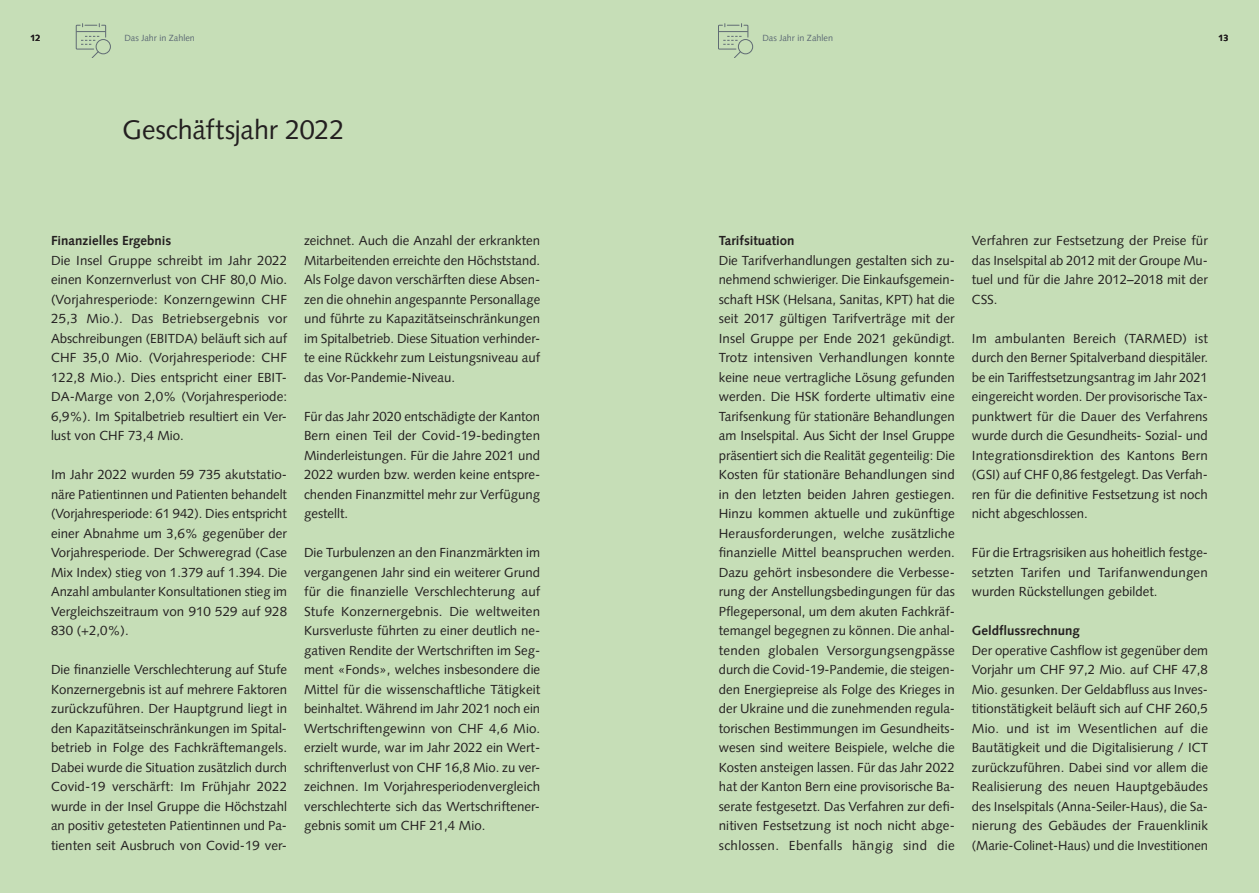
<style>
.page{position:relative;width:1259px;height:893px;background:#c6deb7}
.page>*{position:absolute;margin:0;border:0;box-sizing:border-box;transform-origin:0 0}
.Titel_18pt{font:27px "Syntax LT Pro";letter-spacing:-.01em;color:#231f20}
.Lauftext_Blocksatz_9{font:13.2px/19.5px "Syntax LT Pro";color:#231f20;text-align:justify}
.Untertitel{font:700 13.2px "Syntax LT Pro";color:#231f20}
.Lauftext_Blocksatz_9-2{font:700 13.2px "Syntax LT Pro";color:#231f20}
.Lauftext_Flattersatz{font:9px "Syntax LT Pro";color:#5d6a75}
.t1{font:700 9px "Syntax LT Pro";color:#231f20}
</style>
<div class="page">
<svg style="left:718px;top:24px;width:35px;height:34px"></svg>
<svg style="left:76px;top:24px;width:35px;height:34px"></svg>
<p class="t1" style="left:30px;top:33px;width:12px">12</p>
<p class="Lauftext_Flattersatz" style="left:124px;top:33px;width:72px">Das Jahr in Zahlen</p>
<p class="Lauftext_Flattersatz" style="left:762px;top:33px;width:72px">Das Jahr in Zahlen</p>
<p class="t1" style="left:1218px;top:33px;width:12px">13</p>
<p class="Titel_18pt" style="left:123px;top:114px;width:223px">Geschäftsjahr 2022</p>
<p class="Lauftext_Blocksatz_9-2" style="left:51px;top:233px;width:122px">Finanzielles Ergebnis</p>
<p class="Lauftext_Blocksatz_9" style="left:51px;top:250px;width:238px">Die Insel Gruppe schreibt im Jahr 2022 einen Konzernverlust von CHF 80,0 Mio. (Vorjahresperiode: Konzerngewinn CHF 25,3 Mio.). Das Betriebsergebnis vor Abschreibungen (EBITDA) beläuft sich auf CHF 35,0 Mio. (Vorjahresperiode: CHF 122,8 Mio.). Dies entspricht einer EBIT-DA-Marge von 2,0% (Vorjahresperiode:<br>6,9%). Im Spitalbetrieb resultiert ein Ver&shy;lust von CHF 73,4 Mio.</p>
<p class="Lauftext_Blocksatz_9" style="left:51px;top:465px;width:238px">Im Jahr 2022 wurden 59 735 akutstatio&shy;näre Patientinnen und Patienten behandelt (Vorjahresperiode: 61 942). Dies entspricht einer Abnahme um 3,6% gegenüber der Vorjahresperiode. Der Schweregrad (Case Mix Index) stieg von 1.379 auf 1.394. Die Anzahl ambulanter Konsultationen stieg im Vergleichszeitraum von 910 529 auf 928<br>830 (+2,0%).</p>
<p class="Lauftext_Blocksatz_9" style="left:51px;top:660px;width:238px">Die finanzielle Verschlechterung auf Stufe Konzernergebnis ist auf mehrere Faktoren zurückzuführen. Der Hauptgrund liegt in den Kapazitätseinschränkungen im Spital&shy;betrieb in Folge des Fachkräftemangels.<br>Dabei wurde die Situation zusätzlich durch Covid-19 verschärft: Im Frühjahr 2022 wurde in der Insel Gruppe die Höchstzahl an positiv getesteten Patientinnen und Pa&shy;tienten seit Ausbruch von Covid-19 ver-</p>
<p class="Lauftext_Blocksatz_9" style="left:304px;top:231px;width:238px">zeichnet. Auch die Anzahl der erkrankten Mitarbeitenden erreichte den Höchststand.<br>Als Folge davon verschärften diese Absen&shy;zen die ohnehin angespannte Personallage und führte zu Kapazitätseinschränkungen im Spitalbetrieb. Diese Situation verhinder&shy;te eine Rückkehr zum Leistungsniveau auf das Vor-Pandemie-Niveau.</p>
<p class="Lauftext_Blocksatz_9" style="left:304px;top:406px;width:238px">Für das Jahr 2020 entschädigte der Kanton Bern einen Teil der Covid-19-bedingten Minderleistungen. Für die Jahre 2021 und 2022 wurden bzw. werden keine entspre&shy;chenden Finanzmittel mehr zur Verfügung gestellt.</p>
<p class="Lauftext_Blocksatz_9" style="left:304px;top:543px;width:238px">Die Turbulenzen an den Finanzmärkten im vergangenen Jahr sind ein weiterer Grund für die finanzielle Verschlechterung auf Stufe Konzernergebnis. Die weltweiten Kursverluste führten zu einer deutlich ne&shy;gativen Rendite der Wertschriften im Seg&shy;ment «Fonds», welches insbesondere die Mittel für die wissenschaftliche Tätigkeit beinhaltet. Während im Jahr 2021 noch ein Wertschriftengewinn von CHF 4,6 Mio. erzielt wurde, war im Jahr 2022 ein Wert&shy;schriftenverlust von CHF 16,8 Mio. zu ver&shy;zeichnen. Im Vorjahresperiodenvergleich verschlechterte sich das Wertschriftener&shy;gebnis somit um CHF 21,4 Mio.</p>
<p class="Untertitel" style="left:719px;top:233px;width:77px">Tarifsituation</p>
<p class="Lauftext_Blocksatz_9" style="left:719px;top:250px;width:238px">Die Tarifverhandlungen gestalten sich zu&shy;nehmend schwieriger. Die Einkaufsgemein&shy;schaft HSK (Helsana, Sanitas, KPT) hat die seit 2017 gültigen Tarifverträge mit der Insel Gruppe per Ende 2021 gekündigt.<br>Trotz intensiven Verhandlungen konnte keine neue vertragliche Lösung gefunden werden. Die HSK forderte ultimativ eine Tarifsenkung für stationäre Behandlungen am Inselspital. Aus Sicht der Insel Gruppe präsentiert sich die Realität gegenteilig: Die Kosten für stationäre Behandlungen sind in den letzten beiden Jahren gestiegen.<br>Hinzu kommen aktuelle und zukünftige Herausforderungen, welche zusätzliche finanzielle Mittel beanspruchen werden.<br>Dazu gehört insbesondere die Verbesse&shy;rung der Anstellungsbedingungen für das Pflegepersonal, um dem akuten Fachkräf&shy;temangel begegnen zu können. Die anhal&shy;tenden globalen Versorgungsengpässe durch die Covid-19-Pandemie, die steigen&shy;den Energiepreise als Folge des Krieges in der Ukraine und die zunehmenden regula&shy;torischen Bestimmungen im Gesundheits&shy;wesen sind weitere Beispiele, welche die Kosten ansteigen lassen. Für das Jahr 2022 hat der Kanton Bern eine provisorische Ba&shy;serate festgesetzt. Das Verfahren zur defi&shy;nitiven Festsetzung ist noch nicht abge&shy;schlossen. Ebenfalls hängig sind die</p>
<p class="Lauftext_Blocksatz_9" style="left:972px;top:231px;width:238px">Verfahren zur Festsetzung der Preise für das Inselspital ab 2012 mit der Groupe Mu&shy;tuel und für die Jahre 2012–2018 mit der CSS.</p>
<p class="Lauftext_Blocksatz_9" style="left:972px;top:328px;width:238px">Im ambulanten Bereich (TARMED) ist durch den Berner Spitalverband diespitäler. be ein Tariffestsetzungsantrag im Jahr 2021 eingereicht worden. Der provisorische Tax&shy;punktwert für die Dauer des Verfahrens wurde durch die Gesundheits- Sozial- und Integrationsdirektion des Kantons Bern (GSI) auf CHF 0,86 festgelegt. Das Verfah&shy;ren für die definitive Festsetzung ist noch nicht abgeschlossen.</p>
<p class="Lauftext_Blocksatz_9" style="left:972px;top:543px;width:237px">Für die Ertragsrisiken aus hoheitlich festge&shy;setzten Tarifen und Tarifanwendungen wurden Rückstellungen gebildet.</p>
<p class="Untertitel" style="left:972px;top:623px;width:109px">Geldflussrechnung</p>
<p class="Lauftext_Blocksatz_9" style="left:972px;top:640px;width:238px">Der operative Cashflow ist gegenüber dem Vorjahr um CHF 97,2 Mio. auf CHF 47,8<br>Mio. gesunken. Der Geldabfluss aus Inves&shy;titionstätigkeit beläuft sich auf CHF 260,5<br>Mio. und ist im Wesentlichen auf die Bautätigkeit und die Digitalisierung / ICT zurückzuführen. Dabei sind vor allem die Realisierung des neuen Hauptgebäudes des Inselspitals (Anna-Seiler-Haus), die Sa&shy;nierung des Gebäudes der Frauenklinik (Marie-Colinet-Haus) und die Investitionen</p>
</div>
